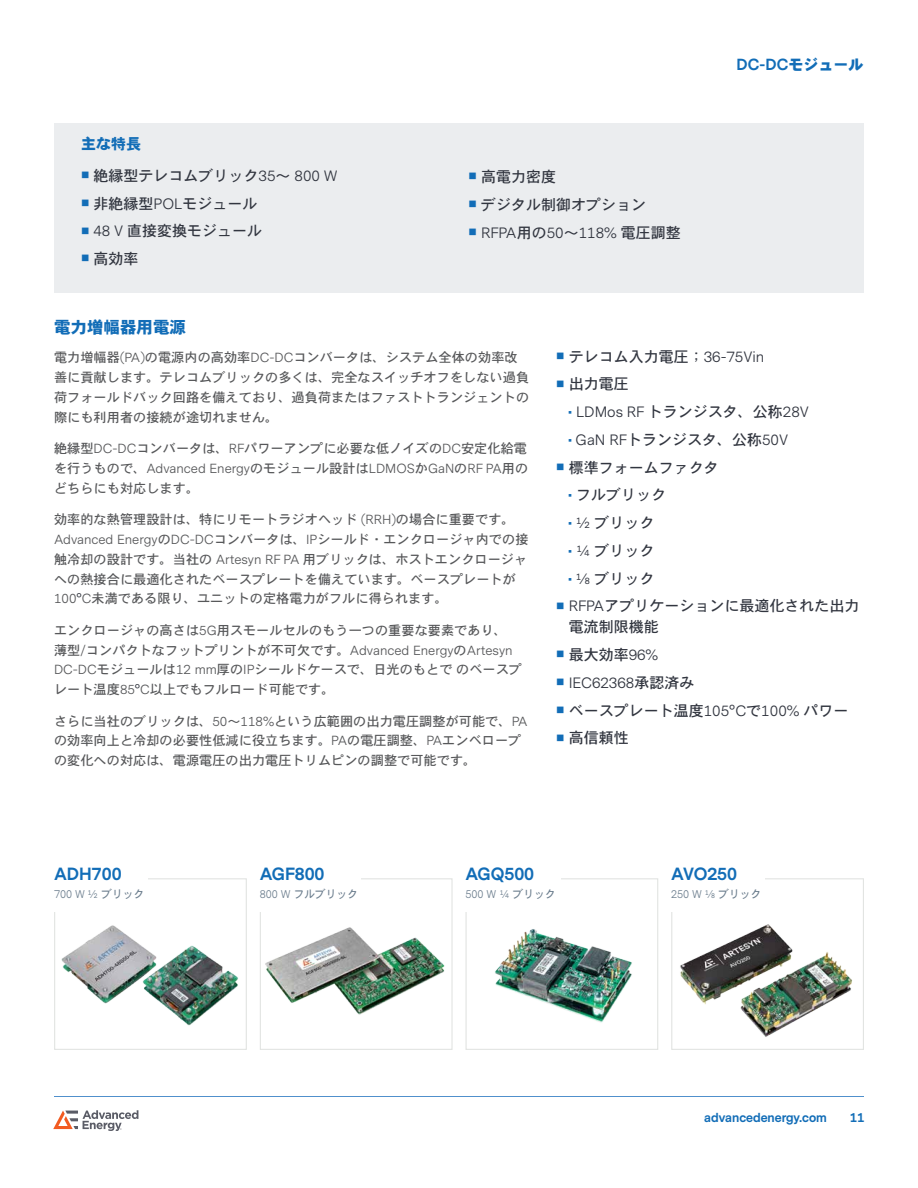
<style>
.page{position:relative;width:918px;height:1188px;background:#fff}
.page>*{position:absolute;margin:0;border:0;box-sizing:border-box;transform-origin:0 0}
.t1{font:700 16.5px "Messina Sans";color:#126db7}
.t2{font:16.5px "DFHS Gothic W9 WIN RKSJ H";color:#126db7}
.t3{font:15px/21px "DFHS Gothic W5 WIN RKSJ H";color:#323640}
.t4{font:15px "Messina Sans";color:#323640}
.t5{font:700 15px "Messina Sans";color:#126db7}
.t6{font:15px "DFHS Gothic W9 WIN RKSJ H";color:#126db7}
.t7{font:13.2px/19.8px "DFHS Gothic W5 WIN RKSJ H";color:#57585a}
.t8{font:13.2px "Messina Sans";color:#57585a}
.t9{font:700 12px "Messina Sans";color:#126db7}
.t10{font:11.25px "Messina Sans";color:#6c7e8e;scale:.95 1}
.t11{font:11.25px "DFHS Gothic W5 WIN RKSJ H";color:#6c7e8e;scale:.95 1}
.s1{color:#126db7}
.s2{font-family:"Messina Sans"}
.s3{font-family:"DFHS Gothic W5 WIN RKSJ H"}
.s4{font-family:"DFHS Gothic W9 WIN RKSJ H";font-weight:400}
.s5{font-family:"Messina Sans";color:#323640}
</style>
<div class="page">
<div style="left:54px;top:123px;width:810px;height:170px;background:#ebedef"></div>
<hr style="left:54px;top:1096px;width:810px;height:1px;background:#5090cc">
<svg style="left:53px;top:1110px;width:85px;height:21px"></svg>
<img style="left:265px;top:927px;width:180px;height:88px">
<img style="left:465px;top:912px;width:167px;height:126px">
<img style="left:680px;top:924px;width:172px;height:113px">
<div style="left:671px;top:878px;width:193px;height:172px;border:1px solid #e2e4e2"></div>
<div style="left:260px;top:878px;width:193px;height:172px;border:1px solid #e2e4e2"></div>
<div style="left:466px;top:878px;width:192px;height:172px;border:1px solid #e2e4e2"></div>
<div style="left:54px;top:878px;width:193px;height:172px;border:1px solid #e2e4e2"></div>
<div style="left:671px;top:867px;width:94px;height:45px;background:#fff"></div>
<div style="left:465px;top:867px;width:96px;height:45px;background:#fff"></div>
<div style="left:54px;top:867px;width:94px;height:45px;background:#fff"></div>
<div style="left:260px;top:867px;width:101px;height:45px;background:#fff"></div>
<img style="left:54px;top:921px;width:193px;height:112px">
<p class="t6" style="left:81px;top:136px;width:61px">主な特長</p>
<p class="t3" style="left:81px;top:165px;width:258px"><span class="s1">■</span> 絶縁型テレコムブリック<span class="s2">35</span>～ <span class="s2">800 W</span></p>
<p class="t3" style="left:81px;top:193px;width:178px"><span class="s1">■</span> 非絶縁型<span class="s2">POL</span>モジュール</p>
<p class="t3" style="left:81px;top:221px;width:183px"><span class="s1">■</span> <span class="s2">48 V</span> 直接変換モジュール</p>
<p class="t3" style="left:81px;top:248px;width:59px"><span class="s1">■</span> 高効率</p>
<p class="t2" style="left:54px;top:319px;width:133px">電力増幅器用電源</p>
<p class="t3" style="left:469px;top:166px;width:89px"><span class="s1">■</span> 高電力密度</p>
<p class="t3" style="left:469px;top:194px;width:179px"><span class="s1">■</span> デジタル制御オプション</p>
<p class="t4" style="left:469px;top:223px;width:214px"><span class="s1">■</span> RFPA<span class="s3">用の</span>50<span class="s3">～</span>118% <span class="s3">電圧調整</span></p>
<p class="t5" style="left:737px;top:54px;width:128px">DC-DC<span class="s4">モジュール</span></p>
<p class="t7" style="left:54px;top:348px;width:477px">電力増幅器<span class="s2">(PA)</span>の電源内の高効率<span class="s2">DC-DC</span>コンバータは、システム全体の効率改善に貢献します。テレコムブリックの多くは、完全なスイッチオフをしない過負荷フォールドバック回路を備えており、過負荷またはファストトランジェントの際にも利用者の接続が途切れません。</p>
<p class="t7" style="left:54px;top:439px;width:475px">絶縁型<span class="s2">DC-DC</span>コンバータは、<span class="s2">RF</span>パワーアンプに必要な低ノイズの<span class="s2">DC</span>安定化給電</p>
<p class="t8" style="left:54px;top:460px;width:476px"><span class="s3">を行うもので、</span>Advanced Energy<span class="s3">のモジュール設計は</span>LDMOS<span class="s3">か</span>GaN<span class="s3">の</span>RF PA<span class="s3">用の</span></p>
<p class="t7" style="left:54px;top:478px;width:147px">どちらにも対応します。</p>
<p class="t7" style="left:54px;top:510px;width:476px">効率的な熱管理設計は、特にリモートラジオヘッド <span class="s2">(RRH)</span>の場合に重要です。<span class="s2">Advanced Energy</span>の<span class="s2">DC-DC</span>コンバータは、<span class="s2">IP</span>シールド・エンクロージャ内での接触冷却の設計です。当社の <span class="s2">Artesyn RF PA</span> 用ブリックは、ホストエンクロージャへの熱接合に最適化されたベースプレートを備えています。ベースプレートが<span class="s2">100</span><span class="s5">°</span><span class="s2">C</span>未満である限り、ユニットの定格電力がフルに得られます。</p>
<p class="t7" style="left:54px;top:620px;width:470px">エンクロージャの高さは<span class="s2">5G</span>用スモールセルのもう一つの重要な要素であり、薄型<span class="s2">/</span>コンパクトなフットプリントが不可欠です。<span class="s2">Advanced Energy</span>の<span class="s2">Artesyn DC-DC</span>モジュールは<span class="s2">12 mm</span>厚の<span class="s2">IP</span>シールドケースで、日光のもとでのベースプレート温度<span class="s2">85</span><span class="s5">°</span><span class="s2">C</span>以上でもフルロード可能です。</p>
<p class="t7" style="left:54px;top:711px;width:475px">さらに当社のブリックは、<span class="s2">50</span>～<span class="s2">118%</span>という広範囲の出力電圧調整が可能で、<span class="s2">PA</span>の効率向上と冷却の必要性低減に役立ちます。<span class="s2">PA</span>の電圧調整、<span class="s2">PA</span>エンベロープの変化への対応は、電源電圧の出力電圧トリムピンの調整で可能です。</p>
<p class="t3" style="left:556px;top:346px;width:210px"><span class="s1">■</span> テレコム入力電圧；<span class="s2">36-75Vin</span></p>
<p class="t3" style="left:556px;top:374px;width:74px"><span class="s1">■</span> 出力電圧</p>
<p class="t4" style="left:569px;top:403px;width:242px"><sup>■</sup> LDMos RF <span class="s3">トランジスタ、公称</span>28V</p>
<p class="t3" style="left:569px;top:429px;width:221px"><sup>■</sup> <span class="s2">GaN RF</span>トランジスタ、公称<span class="s2">50V</span></p>
<p class="t3" style="left:556px;top:457px;width:164px"><span class="s1">■</span> 標準フォームファクタ</p>
<p class="t3" style="left:569px;top:485px;width:99px"><sup>■</sup> フルブリック</p>
<p class="t3" style="left:569px;top:512px;width:87px"><sup>■</sup> <span class="s2">½</span> ブリック</p>
<p class="t3" style="left:569px;top:540px;width:87px"><sup>■</sup> <span class="s2">¼</span> ブリック</p>
<p class="t3" style="left:569px;top:568px;width:87px"><sup>■</sup> <span class="s2">⅛</span> ブリック</p>
<p class="t3" style="left:569px;top:596px;width:292px;text-indent:-13px"><span class="s1">■</span> <span class="s2">RFPA</span>アプリケーションに最適化された出力電流制限機能</p>
<p class="t3" style="left:556px;top:644px;width:103px"><span class="s1">■</span> 最大効率<span class="s2">96%</span></p>
<p class="t4" style="left:556px;top:674px;width:140px"><span class="s1">■</span> IEC62368<span class="s3">承認済み</span></p>
<p class="t3" style="left:556px;top:700px;width:294px"><span class="s1">■</span> ベースプレート温度<span class="s2">105°C</span>で<span class="s2">100%</span> パワー</p>
<p class="t3" style="left:556px;top:728px;width:74px"><span class="s1">■</span> 高信頼性</p>
<p class="t1" style="left:54px;top:862px;width:69px">ADH700</p>
<p class="t10" style="left:54px;top:887px;width:96px">700 W ½ <span class="s3">ブリック</span></p>
<p class="t1" style="left:260px;top:862px;width:66px">AGF800</p>
<p class="t11" style="left:260px;top:888px;width:105px"><span class="s2">800 W</span> フルブリック</p>
<p class="t1" style="left:465px;top:862px;width:70px">AGQ500</p>
<p class="t10" style="left:465px;top:887px;width:96px">500 W ¼ <span class="s3">ブリック</span></p>
<p class="t1" style="left:671px;top:862px;width:68px">AVO250</p>
<p class="t10" style="left:671px;top:887px;width:96px">250 W ⅛ <span class="s3">ブリック</span></p>
<p class="t9" style="left:704px;top:1109px;width:124px">advancedenergy.com</p>
<p class="t9" style="left:850px;top:1109px;width:16px">11</p>
</div>
